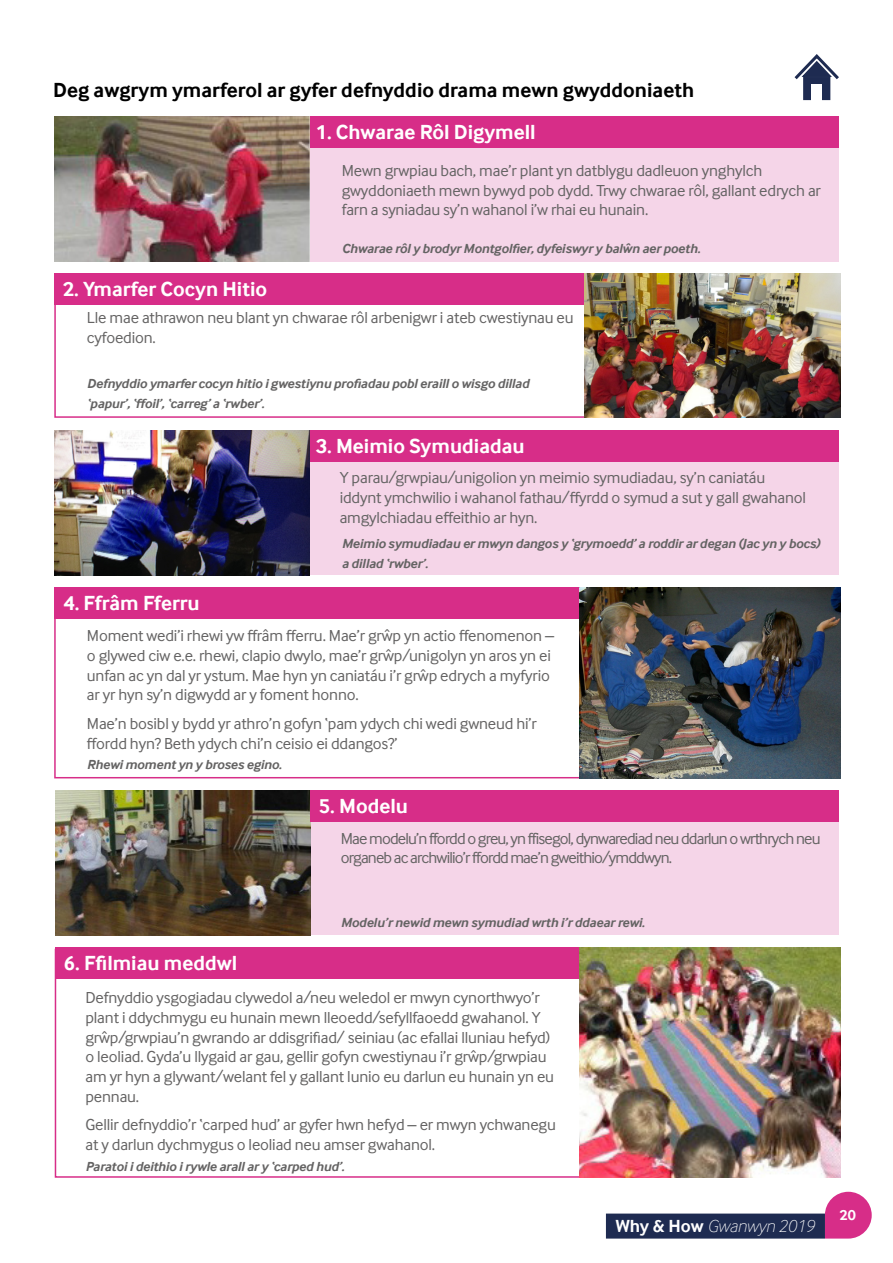
<style>
.page{position:relative;width:893px;height:1263px;background:#fff}
.page>*{position:absolute;margin:0;border:0;box-sizing:border-box;transform-origin:0 0}
.t1{font:700 21px "Inter Face";color:#fff}
.t2{font:700 21px "Inter Face";color:#000}
.t3{font:italic 100 18px "Inter Face";color:#fff}
.t4{font:16.5px/19.8px "Inter Face";letter-spacing:-.01em;color:#646363}
.t5{font:16.5px/19.8px "Inter Face";letter-spacing:-.05em;color:#646363}
.t6{font:700 15px "Inter Face";color:#fff}
.t7{font:italic 700 13.5px/19.8px "Inter Face";letter-spacing:-.01em;color:#646363}
.s1{font-weight:700;font-style:normal}
</style>
<div class="page">
<svg style="left:794px;top:54px;width:45px;height:28px"></svg>
<div style="left:803px;top:76px;width:27px;height:24px;background:#1e2b51"></div>
<div style="left:811px;top:84px;width:11px;height:21px;background:#fff"></div>
<div style="left:55px;top:791px;width:784px;height:144px;background:#f5d5e8"></div>
<div style="left:56px;top:118px;width:783px;height:143px;background:#f5d5e8"></div>
<div style="left:303px;top:117px;width:536px;height:31px;background:#d72d88"></div>
<div style="left:54px;top:273px;width:540px;height:31px;background:#d72d88"></div>
<div style="left:56px;top:430px;width:783px;height:145px;background:#f5d5e8"></div>
<div style="left:307px;top:430px;width:532px;height:31px;background:#d72d88"></div>
<div style="left:55px;top:588px;width:529px;height:31px;background:#d72d88"></div>
<img style="left:55px;top:791px;width:255px;height:144px">
<div style="left:310px;top:791px;width:529px;height:31px;background:#d72d88"></div>
<img style="left:585px;top:273px;width:255px;height:145px">
<img style="left:580px;top:588px;width:260px;height:190px">
<div style="left:55px;top:947px;width:566px;height:32px;background:#d72d88"></div>
<img style="left:580px;top:947px;width:260px;height:231px">
<svg style="left:825px;top:1192px;width:47px;height:46px;background:#dd4e9a"></svg>
<div style="left:607px;top:1214px;width:217px;height:24px;background:#1e2b51"></div>
<div style="left:606px;top:1213px;width:219px;height:25px;border:2px solid #1e2b51"></div>
<img style="left:54px;top:117px;width:255px;height:144px">
<img style="left:54px;top:430px;width:255px;height:145px">
<p class="t2" style="left:53px;top:78px;width:642px">Deg awgrym ymarferol ar gyfer defnyddio drama mewn gwyddoniaeth</p>
<p class="t1" style="left:316px;top:120px;width:222px">1. Chwarae Rôl Digymell</p>
<p class="t4" style="left:342px;top:160px;width:481px">Mewn grwpiau bach, mae’r plant yn datblygu dadleuon ynghylch gwyddoniaeth mewn bywyd pob dydd. Trwy chwarae rôl, gallant edrych ar farn a syniadau sy’n wahanol i’w rhai eu hunain.</p>
<p class="t1" style="left:63px;top:277px;width:206px">2. Ymarfer Cocyn Hitio</p>
<p class="t7" style="left:342px;top:239px;width:360px">Chwarae rôl y brodyr Montgolfier, dyfeiswyr y balŵn aer poeth.</p>
<p class="t4" style="left:87px;top:308px;width:488px">Lle mae athrawon neu blant yn chwarae rôl arbenigwr i ateb cwestiynau eu cyfoedion.</p>
<p class="t7" style="left:87px;top:373px;width:444px">Defnyddio ymarfer cocyn hitio i gwestiynu profiadau pobl eraill o wisgo dillad ‘papur’, ‘ffoil’, ‘carreg’ a ‘rwber’.</p>
<p class="t1" style="left:316px;top:434px;width:210px">3. Meimio Symudiadau</p>
<p class="t4" style="left:340px;top:468px;width:468px">Y parau/grwpiau/unigolion yn meimio symudiadau, sy’n caniatáu iddynt ymchwilio i wahanol fathau/ffyrdd o symud a sut y gall gwahanol amgylchiadau effeithio ar hyn.</p>
<p class="t1" style="left:63px;top:591px;width:138px">4. Ffrâm Fferru</p>
<p class="t7" style="left:342px;top:533px;width:480px">Meimio symudiadau er mwyn dangos y ‘grymoedd’ a roddir ar degan (Jac yn y bocs) a dillad ‘rwber’.</p>
<p class="t4" style="left:87px;top:626px;width:469px">Moment wedi’i rhewi yw ffrâm fferru. Mae’r grŵp yn actio ffenomenon – o glywed ciw e.e. rhewi, clapio dwylo, mae’r grŵp/unigolyn yn aros yn ei unfan ac yn dal yr ystum. Mae hyn yn caniatáu i’r grŵp edrych a myfyrio ar yr hyn sy’n digwydd ar y foment honno.</p>
<p class="t4" style="left:87px;top:713px;width:451px">Mae’n bosibl y bydd yr athro’n gofyn ‘pam ydych chi wedi gwneud hi’r ffordd hyn? Beth ydych chi’n ceisio ei ddangos?’</p>
<p class="t7" style="left:87px;top:755px;width:197px">Rhewi moment yn y broses egino.</p>
<p class="t1" style="left:319px;top:794px;width:91px">5. Modelu</p>
<p class="t5" style="left:341px;top:828px;width:481px">Mae modelu’n ffordd o greu, yn ffisegol, dynwarediad neu ddarlun o wrthrych neu organeb ac archwilio’r ffordd mae’n gweithio/ymddwyn.</p>
<p class="t1" style="left:64px;top:951px;width:175px">6. Ffilmiau meddwl</p>
<p class="t7" style="left:341px;top:912px;width:306px">Modelu’r newid mewn symudiad wrth i’r ddaear rewi.</p>
<p class="t4" style="left:85px;top:987px;width:470px">Defnyddio ysgogiadau clywedol a/neu weledol er mwyn cynorthwyo’r plant i ddychmygu eu hunain mewn lleoedd/sefyllfaoedd gwahanol. Y grŵp/grwpiau’n gwrando ar ddisgrifiad/ seiniau (ac efallai lluniau hefyd) o leoliad. Gyda’u llygaid ar gau, gellir gofyn cwestiynau i’r grŵp/grwpiau am yr hyn a glywant/welant fel y gallant lunio eu darlun eu hunain yn eu pennau.</p>
<p class="t4" style="left:85px;top:1115px;width:472px">Gellir defnyddio’r ‘carped hud’ ar gyfer hwn hefyd – er mwyn ychwanegu at y darlun dychmygus o leoliad neu amser gwahanol.</p>
<p class="t7" style="left:85px;top:1157px;width:261px">Paratoi i deithio i rywle arall ar y ‘carped hud’.</p>
<p class="t3" style="left:616px;top:1216px;width:200px"><span class="s1">Why &amp; How</span> Gwanwyn 2019</p>
<p class="t6" style="left:839px;top:1206px;width:18px">20</p>
</div>
